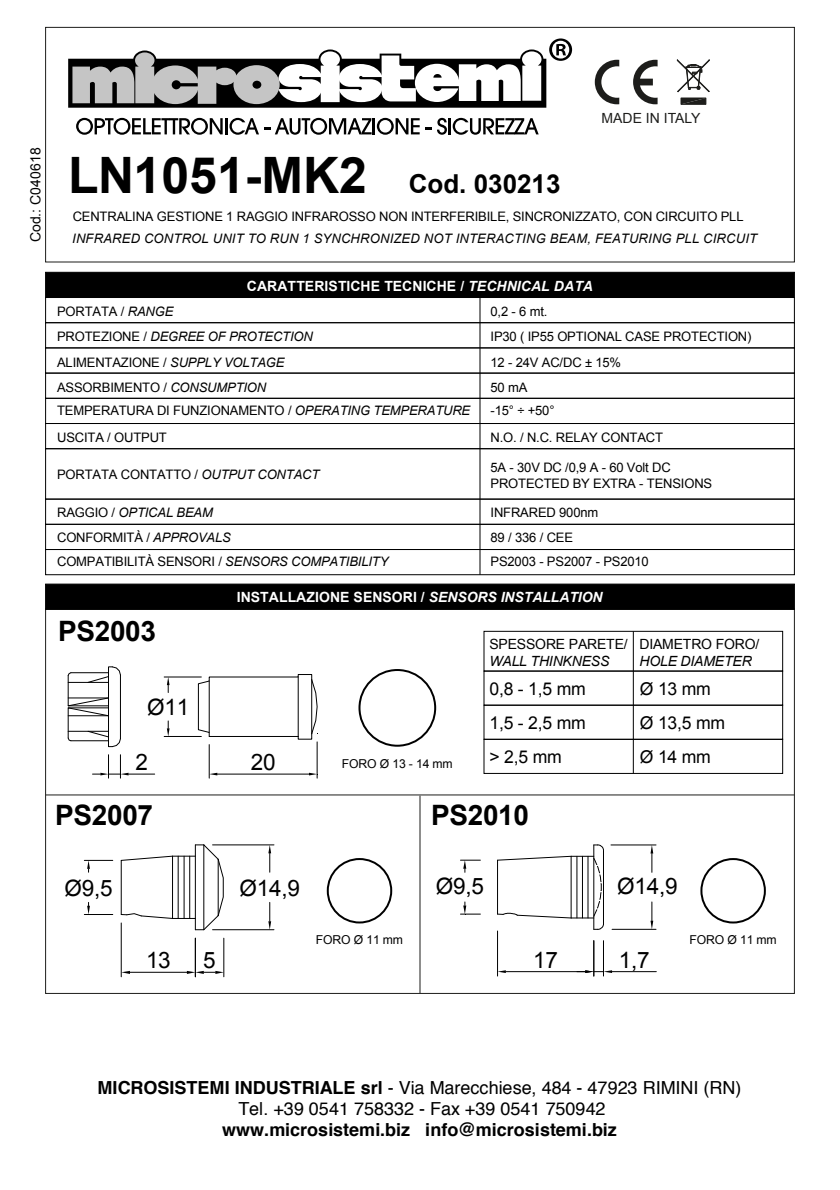
<style>
.page{position:relative;width:840px;height:1190px;background:#fff}
.page>*{position:absolute;margin:0;border:0;box-sizing:border-box;transform-origin:0 0}
.t1{font:68px "Myriad Pro";color:#000}
.t2{font:700 50.2px "Arial";color:#000}
.t3{font:700 28.2px "Arial";letter-spacing:-.01em;color:#000}
.t4{font:22.6px "Arial";letter-spacing:-.01em;color:#000}
.t5{font:18px/20.8px "Helvetica";letter-spacing:.005em;color:#000;text-align:center}
.t6{font:700 18px "Helvetica";color:#000}
.t7{font:17.6px/33.8px "Arial";letter-spacing:-.01em;color:#000;text-align:justify}
.t8{font:700 14px "Arial";letter-spacing:.005em;color:#fff}
.t9{font:14px "Arial";letter-spacing:-.01em;color:#000}
.t10{font:italic 14px "Arial";letter-spacing:-.01em;color:#000}
.t11{font:14px "Arial";color:#1d1d1b}
.t12{font:13px/25.2px "Arial";letter-spacing:-.01em;color:#000}
.t13{font:italic 13px/25.2px "Arial";letter-spacing:-.01em;color:#000}
.t14{font:italic 13px "Arial";letter-spacing:.015em;color:#000}
.t15{font:12.2px "Arial";letter-spacing:-.01em;color:#000}
.s1{font-size:26.2px}
.s2{font-style:italic}
.s3{font-style:normal}
.s4{font-weight:700}
</style>
<div class="page">
<div style="left:45px;top:27px;width:750px;height:235px;border:1px solid #1d1d1b"></div>
<svg style="left:677px;top:59px;width:33px;height:33px"></svg>
<svg style="left:683px;top:100px;width:21px;height:3px"></svg>
<div style="left:681px;top:98px;width:25px;height:7px;border:1px solid #1d1d1b"></div>
<svg style="left:595px;top:60px;width:24px;height:44px"></svg>
<svg style="left:633px;top:60px;width:25px;height:44px"></svg>
<svg style="left:68px;top:49px;width:478px;height:59px"></svg>
<svg style="left:76px;top:118px;width:147px;height:17px"></svg>
<hr style="left:225px;top:118px;width:3px;height:16px;background:#000">
<svg style="left:229px;top:118px;width:191px;height:17px"></svg>
<svg style="left:426px;top:118px;width:113px;height:17px"></svg>
<div style="left:45px;top:272px;width:750px;height:26px;background:#000;border:1px solid #000"></div>
<div style="left:45px;top:322px;width:750px;height:26px;border:1px solid #000"></div>
<div style="left:45px;top:373px;width:750px;height:26px;border:1px solid #000"></div>
<div style="left:45px;top:398px;width:750px;height:26px;border:1px solid #000"></div>
<div style="left:45px;top:423px;width:750px;height:26px;border:1px solid #000"></div>
<div style="left:45px;top:448px;width:750px;height:51px;border:1px solid #000"></div>
<div style="left:45px;top:499px;width:750px;height:26px;border:1px solid #000"></div>
<div style="left:45px;top:524px;width:750px;height:26px;border:1px solid #000"></div>
<div style="left:45px;top:549px;width:750px;height:26px;border:1px solid #000"></div>
<hr style="left:480px;top:298px;width:1px;height:277px;background:#000">
<div style="left:45px;top:584px;width:750px;height:26px;background:#000"></div>
<div style="left:484px;top:631px;width:299px;height:40px;border:1px solid #000"></div>
<div style="left:484px;top:671px;width:299px;height:34px;border:1px solid #000"></div>
<div style="left:484px;top:705px;width:299px;height:35px;border:1px solid #000"></div>
<div style="left:484px;top:739px;width:299px;height:35px;border:1px solid #000"></div>
<hr style="left:633px;top:631px;width:1px;height:142px;background:#000">
<hr style="left:209px;top:745px;width:1px;height:33px;background:#000">
<hr style="left:317px;top:742px;width:1px;height:36px;background:#000">
<hr style="left:217px;top:774px;width:92px;height:1px;background:#000">
<svg style="left:209px;top:773px;width:8px;height:2px"></svg>
<svg style="left:309px;top:773px;width:9px;height:2px"></svg>
<hr style="left:164px;top:677px;width:37px;height:1px;background:#000">
<hr style="left:164px;top:736px;width:37px;height:1px;background:#000">
<svg style="left:167px;top:677px;width:3px;height:16px"></svg>
<svg style="left:167px;top:721px;width:3px;height:15px"></svg>
<svg style="left:197px;top:674px;width:121px;height:66px"></svg>
<svg style="left:67px;top:666px;width:54px;height:82px"></svg>
<svg style="left:93px;top:755px;width:62px;height:23px"></svg>
<div style="left:358px;top:669px;width:78px;height:78px;border:2px solid #000;border-radius:50%"></div>
<div style="left:327px;top:858px;width:65px;height:66px;border:2px solid #000;border-radius:50%"></div>
<hr style="left:213px;top:845px;width:61px;height:1px;background:#000">
<hr style="left:213px;top:929px;width:61px;height:1px;background:#000">
<svg style="left:268px;top:845px;width:3px;height:27px"></svg>
<svg style="left:268px;top:902px;width:3px;height:28px"></svg>
<hr style="left:121px;top:923px;width:1px;height:54px;background:#000">
<hr style="left:130px;top:972px;width:57px;height:1px;background:#000">
<svg style="left:121px;top:971px;width:9px;height:3px"></svg>
<svg style="left:84px;top:860px;width:29px;height:12px"></svg>
<svg style="left:84px;top:902px;width:29px;height:13px"></svg>
<svg style="left:120px;top:844px;width:104px;height:87px"></svg>
<hr style="left:195px;top:938px;width:1px;height:39px;background:#000">
<hr style="left:223px;top:938px;width:1px;height:39px;background:#000">
<svg style="left:187px;top:971px;width:37px;height:3px"></svg>
<div style="left:700px;top:858px;width:66px;height:66px;border:2px solid #000;border-radius:50%"></div>
<hr style="left:497px;top:931px;width:1px;height:45px;background:#000">
<hr style="left:506px;top:971px;width:79px;height:1px;background:#000">
<svg style="left:498px;top:970px;width:8px;height:3px"></svg>
<svg style="left:460px;top:860px;width:20px;height:12px"></svg>
<svg style="left:460px;top:902px;width:20px;height:13px"></svg>
<hr style="left:593px;top:941px;width:1px;height:35px;background:#000">
<hr style="left:603px;top:941px;width:1px;height:35px;background:#000">
<hr style="left:612px;top:971px;width:44px;height:1px;background:#000">
<svg style="left:577px;top:970px;width:35px;height:3px"></svg>
<svg style="left:497px;top:844px;width:107px;height:86px"></svg>
<hr style="left:611px;top:845px;width:45px;height:1px;background:#000">
<hr style="left:612px;top:929px;width:44px;height:1px;background:#000">
<svg style="left:651px;top:845px;width:2px;height:27px"></svg>
<svg style="left:651px;top:902px;width:2px;height:27px"></svg>
<hr style="left:46px;top:795px;width:748px;height:1px;background:#1d1d1b">
<hr style="left:420px;top:796px;width:1px;height:197px;background:#1d1d1b">
<h1 class="t1" style="left:546px;top:20px;width:30px">®</h1>
<p class="t11" style="left:602px;top:109px;width:101px">MADE IN ITALY</p>
<p class="t9" style="left:27px;top:242px;width:96px;rotate:-90deg">Cod.: C040618</p>
<h2 class="t2" style="left:68px;top:142px;width:494px">LN1051-MK2 <span class="s1">Cod. 030213</span></h2>
<p class="t12" style="left:73px;top:204px;width:672px">CENTRALINA GESTIONE 1 RAGGIO INFRAROSSO NON INTERFERIBILE, SINCRONIZZATO, CON CIRCUITO PLL</p>
<p class="t14" style="left:72px;top:230px;width:686px">INFRARED CONTROL UNIT TO RUN 1 SYNCHRONIZED NOT INTERACTING BEAM, FEATURING PLL CIRCUIT</p>
<p class="t8" style="left:247px;top:276px;width:348px">CARATTERISTICHE TECNICHE / <span class="s2">TECHNICAL DATA</span></p>
<p class="t13" style="left:57px;top:299px;width:257px"><span class="s3">PORTATA /</span> RANGE<br><span class="s3">PROTEZIONE /</span> DEGREE OF PROTECTION<br><span class="s3">ALIMENTAZIONE /</span> SUPPLY VOLTAGE<br><span class="s3">ASSORBIMENTO /</span> CONSUMPTION</p>
<p class="t12" style="left:57px;top:397px;width:415px;line-height:26.8px">TEMPERATURA DI FUNZIONAMENTO / <span class="s2">OPERATING TEMPERATURE<br></span>USCITA / OUTPUT</p>
<p class="t12" style="left:57px;top:462px;width:264px">PORTATA CONTATTO / <span class="s2">OUTPUT CONTACT</span></p>
<p class="t13" style="left:57px;top:500px;width:333px;line-height:24.6px"><span class="s3">RAGGIO /</span> OPTICAL BEAM<br><span class="s3">CONFORMITÀ /</span> APPROVALS<br><span class="s3">COMPATIBILITÀ SENSORI /</span> SENSORS COMPATIBILITY</p>
<p class="t12" style="left:491px;top:299px;width:262px">0,2 - 6 mt.<br>IP30 ( IP55 OPTIONAL CASE PROTECTION)<br>12 - 24V AC/DC ± 15%<br>50 mA</p>
<p class="t12" style="left:491px;top:397px;width:174px;line-height:26.8px">-15° ÷ +50°<br>N.O. / N.C. RELAY CONTACT</p>
<p class="t12" style="left:491px;top:460px;width:223px;line-height:15.6px">5A - 30V DC /0,9 A - 60 Volt DC<br>PROTECTED BY EXTRA - TENSIONS</p>
<p class="t12" style="left:491px;top:500px;width:160px;line-height:24.6px">INFRARED 900nm<br>89 / 336 / CEE<br>PS2003 - PS2007 - PS2010</p>
<p class="t8" style="left:237px;top:588px;width:368px">INSTALLAZIONE SENSORI / <span class="s2">SENSORS INSTALLATION</span></p>
<p class="t9" style="left:489px;top:635px;width:140px">SPESSORE PARETE/</p>
<p class="t10" style="left:489px;top:652px;width:121px">WALL THINKNESS</p>
<h3 class="t7" style="left:489px;top:673px;width:98px">0,8 - 1,5 mm 1,5 - 2,5 mm &gt; 2,5 mm</h3>
<h3 class="t3" style="left:58px;top:612px;width:99px">PS2003</h3>
<p class="t9" style="left:639px;top:635px;width:121px">DIAMETRO FORO/</p>
<p class="t10" style="left:639px;top:652px;width:114px">HOLE DIAMETER</p>
<h3 class="t7" style="left:640px;top:673px;width:87px">Ø 13 mm<br>Ø 13,5 mm</h3>
<h3 class="t4" style="left:147px;top:693px;width:44px">Ø11</h3>
<h3 class="t4" style="left:135px;top:747px;width:14px">2</h3>
<h3 class="t4" style="left:251px;top:747px;width:26px">20</h3>
<p class="t15" style="left:342px;top:755px;width:112px">FORO Ø 13 - 14 mm</p>
<h3 class="t7" style="left:640px;top:740px;width:73px">Ø 14 mm</h3>
<h3 class="t3" style="left:55px;top:796px;width:99px">PS2007</h3>
<h3 class="t3" style="left:431px;top:796px;width:99px">PS2010</h3>
<h3 class="t4" style="left:65px;top:873px;width:50px">Ø9,5</h3>
<h3 class="t4" style="left:240px;top:873px;width:62px">Ø14,9</h3>
<h3 class="t4" style="left:436px;top:871px;width:50px">Ø9,5</h3>
<h3 class="t4" style="left:617px;top:871px;width:62px">Ø14,9</h3>
<p class="t15" style="left:316px;top:932px;width:89px">FORO Ø 11 mm</p>
<p class="t15" style="left:690px;top:932px;width:89px">FORO Ø 11 mm</p>
<h3 class="t4" style="left:146px;top:945px;width:26px">13</h3>
<h3 class="t4" style="left:203px;top:945px;width:14px">5</h3>
<h3 class="t4" style="left:533px;top:945px;width:26px">17</h3>
<h3 class="t4" style="left:619px;top:945px;width:32px">1,7</h3>
<h3 class="t5" style="left:98px;top:1078px;width:645px"><span class="s4">MICROSISTEMI INDUSTRIALE srl</span> - Via Marecchiese, 484 - 47923 RIMINI (RN)<br>Tel. +39 0541 758332 - Fax +39 0541 750942</h3>
<h3 class="t6" style="left:222px;top:1115px;width:396px">www.microsistemi.biz info@microsistemi.biz</h3>
</div>
